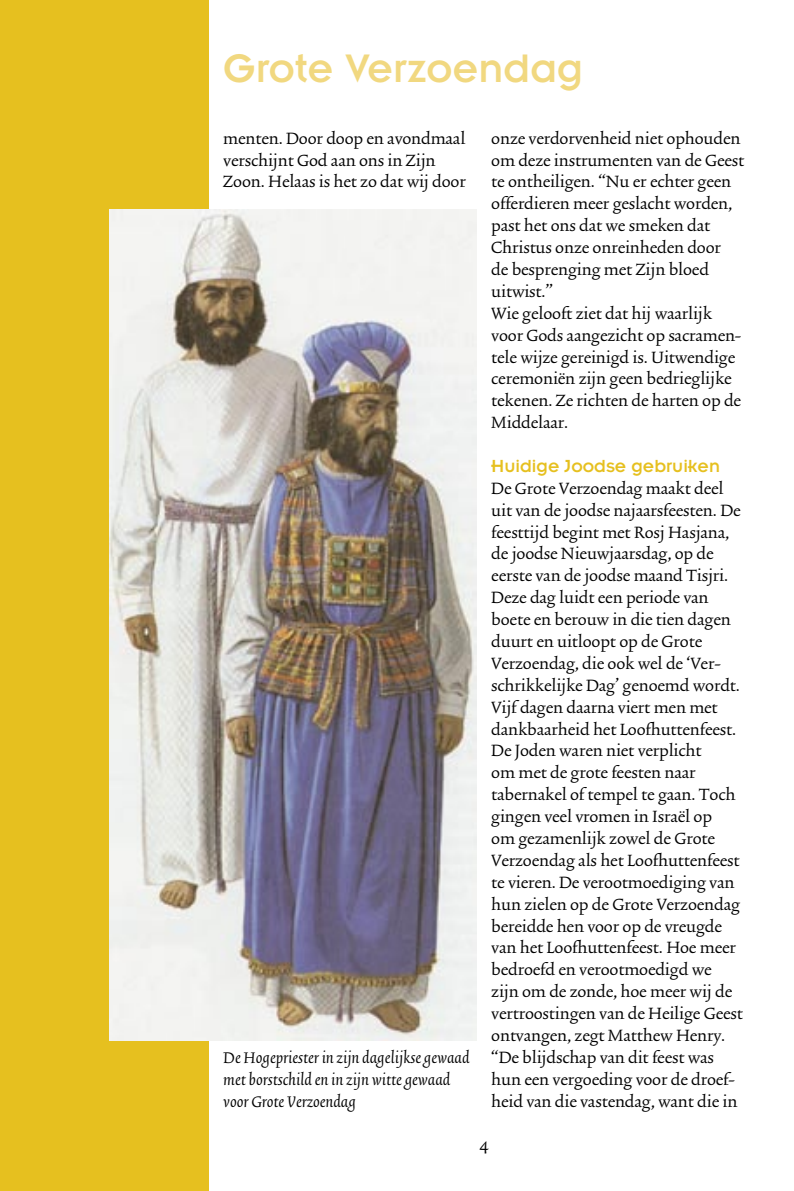
<style>
.page{position:relative;width:794px;height:1191px;background:#fff}
.page>*{position:absolute;margin:0;border:0;box-sizing:border-box;transform-origin:0 0}
.t1{font:43.75px "Insignia";color:#f1d880}
.t2{font:21px "Trinite No 1 Rom Wid";color:#000}
.t3{font:19.25px/21.9px "Trinite No 2 Rom Wid";letter-spacing:-.005em;color:#000}
.t4{font:italic 19.25px/21.9px "Trinite No 2";color:#000}
.t5{font:19.25px "Insignia";color:#e6c01f}
</style>
<div class="page">
<div style="left:0;top:0;width:208px;height:1191px;background:#e6c01f"></div>
<img style="left:109px;top:209px;width:367px;height:832px">
<h1 class="t1" style="left:223px;top:46px;width:361px">Grote Verzoendag</h1>
<p class="t3" style="left:223px;top:128px;width:244px">menten. Door doop en avondmaal verschijnt God aan ons in Zijn<br>Zoon. Helaas is het zo dat wij door</p>
<p class="t3" style="left:491px;top:128px;width:254px">onze verdorvenheid niet ophouden om deze instrumenten van de Geest te ontheiligen. “Nu er echter geen offerdieren meer geslacht worden, past het ons dat we smeken dat<br>Christus onze onreinheden door<br>de besprenging met Zijn bloed uitwist.”<br>Wie gelooft ziet dat hij waarlijk voor Gods aangezicht op sacramen&shy;tele wijze gereinigd is. Uitwendige ceremoniën zijn geen bedrieglijke tekenen. Ze richten de harten op de<br>Middelaar.</p>
<p class="t5" style="left:491px;top:456px;width:230px">Huidige Joodse gebruiken</p>
<p class="t3" style="left:491px;top:478px;width:253px">De Grote Verzoendag maakt deel uit van de joodse najaarsfeesten. De feesttijd begint met Rosj Hasjana, de joodse Nieuwjaarsdag, op de eerste van de joodse maand Tisjri.<br>Deze dag luidt een periode van boete en berouw in die tien dagen duurt en uitloopt op de Grote<br>Verzoendag, die ook wel de ‘Ver&shy;schrikkelijke Dag’ genoemd wordt.<br>Vijf dagen daarna viert men met dankbaarheid het Loofhuttenfeest.<br>De Joden waren niet verplicht<br>om met de grote feesten naar tabernakel of tempel te gaan. Toch gingen veel vromen in Israël op<br>om gezamenlijk zowel de Grote<br>Verzoendag als het Loofhuttenfeest te vieren. De verootmoediging van hun zielen op de Grote Verzoendag bereidde hen voor op de vreugde van het Loofhuttenfeest. Hoe meer bedroefd en verootmoedigd we zijn om de zonde, hoe meer wij de vertroostingen van de Heilige Geest ontvangen, zegt Matthew Henry. “De blijdschap van dit feest was hun een vergoeding voor de droef&shy;heid van die vastendag, want die in</p>
<p class="t4" style="left:223px;top:1047px;width:248px">De Hogepriester in zijn dagelijkse gewaad met borstschild en in zijn witte gewaad voor Grote Verzoendag</p>
<p class="t2" style="left:479px;top:1134px;width:10px">4</p>
</div>
